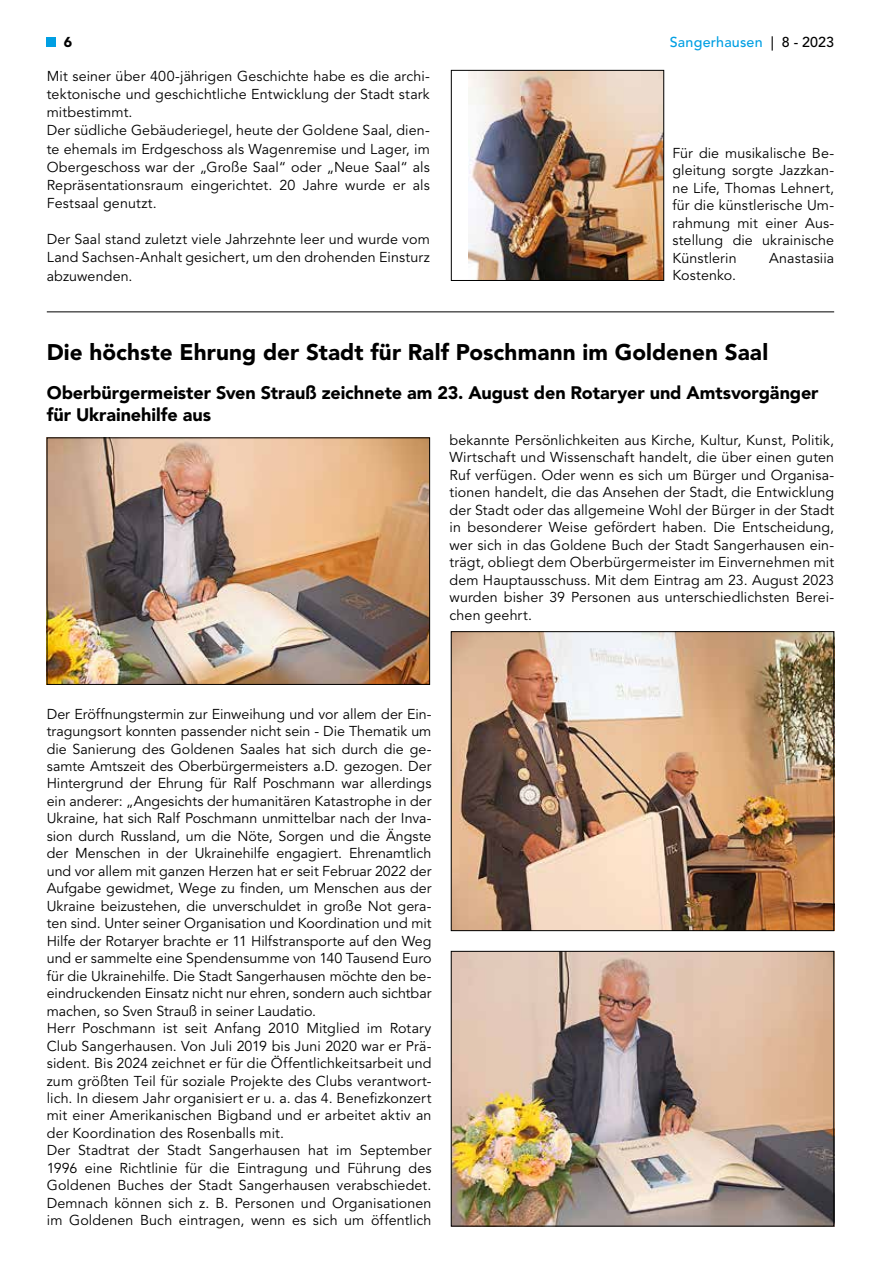
<style>
.page{position:relative;width:881px;height:1263px;background:#fff}
.page>*{position:absolute;margin:0;border:0;box-sizing:border-box;transform-origin:0 0}
.t1{font:900 22.5px "Avenir LT";letter-spacing:.005em;color:#000}
.t2{font:900 18px/22px "Avenir LT";letter-spacing:-.005em;color:#000}
.t3{font:14.25px/17.4px "Avenir LT";letter-spacing:.005em;color:#000;text-align:justify}
.t4{font:500 14.25px "Avenir LT";letter-spacing:.01em;color:#009fe3}
.t5{font:900 14.25px "Avenir LT";color:#000}
.s1{color:#000}
</style>
<div class="page">
<div style="left:47px;top:37px;width:9px;height:9px;background:#009fe3"></div>
<img style="left:453px;top:633px;width:378px;height:296px">
<div style="left:451px;top:631px;width:382px;height:300px;border:1px solid #000"></div>
<img style="left:453px;top:953px;width:378px;height:271px">
<div style="left:451px;top:951px;width:382px;height:275px;border:1px solid #000"></div>
<img style="left:468px;top:72px;width:193px;height:207px">
<div style="left:451px;top:70px;width:212px;height:211px;border:1px solid #000"></div>
<img style="left:49px;top:440px;width:378px;height:243px">
<div style="left:47px;top:438px;width:382px;height:247px;border:1px solid #000"></div>
<hr style="left:47px;top:311px;width:786px;height:1px;background:#000">
<p class="t5" style="left:64px;top:34px;width:10px">6</p>
<p class="t4" style="left:669px;top:34px;width:166px">Sangerhausen <span class="s1">| 8 - 2023</span></p>
<p class="t3" style="left:47px;top:67px;width:384px;line-height:18.1px;text-align:left">Mit seiner über 400-jährigen Geschichte habe es die archi&shy;tektonische und geschichtliche Entwicklung der Stadt stark mitbestimmt.<br>Der südliche Gebäuderiegel, heute der Goldene Saal, dien&shy;te ehemals im Erdgeschoss als Wagenremise und Lager, im Obergeschoss war der „Große Saal“ oder „Neue Saal“ als Repräsentationsraum eingerichtet. 20 Jahre wurde er als Festsaal genutzt.</p>
<p class="t3" style="left:47px;top:231px;width:384px;line-height:18.1px">Der Saal stand zuletzt viele Jahrzehnte leer und wurde vom Land Sachsen-Anhalt gesichert, um den drohenden Einsturz abzuwenden.</p>
<p class="t3" style="left:672px;top:145px;width:163px">Für die musikalische Be&shy;gleitung sorgte Jazzkan&shy;ne Life, Thomas Lehnert, für die künstlerische Um&shy;rahmung mit einer Aus&shy;stellung die ukrainische Künstlerin</p>
<p class="t3" style="left:768px;top:249px;width:66px">Anastasiia</p>
<p class="t3" style="left:672px;top:267px;width:65px">Kostenko.</p>
<h1 class="t1" style="left:47px;top:339px;width:722px">Die höchste Ehrung der Stadt für Ralf Poschmann im Goldenen Saal</h1>
<p class="t2" style="left:47px;top:382px;width:773px">Oberbürgermeister Sven Strauß zeichnete am 23. August den Rotaryer und Amtsvorgänger für Ukrainehilfe aus</p>
<p class="t3" style="left:449px;top:432px;width:386px">bekannte Persönlichkeiten aus Kirche, Kultur, Kunst, Politik, Wirtschaft und Wissenschaft handelt, die über einen guten Ruf verfügen. Oder wenn es sich um Bürger und Organisa&shy;tionen handelt, die das Ansehen der Stadt, die Entwicklung der Stadt oder das allgemeine Wohl der Bürger in der Stadt in besonderer Weise gefördert haben. Die Entscheidung, wer sich in das Goldene Buch der Stadt Sangerhausen ein&shy;trägt, obliegt dem Oberbürgermeister im Einvernehmen mit dem Hauptausschuss. Mit dem Eintrag am 23. August 2023 wurden bisher 39 Personen aus unterschiedlichsten Berei&shy;chen geehrt.</p>
<p class="t3" style="left:47px;top:705px;width:386px;text-align:left">Der Eröffnungstermin zur Einweihung und vor allem der Ein&shy;tragungsort konnten passender nicht sein - Die Thematik um die Sanierung des Goldenen Saales hat sich durch die ge&shy;samte Amtszeit des Oberbürgermeisters a.D. gezogen. Der Hintergrund der Ehrung für Ralf Poschmann war allerdings ein anderer: „Angesichts der humanitären Katastrophe in der Ukraine, hat sich Ralf Poschmann unmittelbar nach der Inva&shy;sion durch Russland, um die Nöte, Sorgen und die Ängste der Menschen in der Ukrainehilfe engagiert. Ehrenamtlich und vor allem mit ganzen Herzen hat er seit Februar 2022 der Aufgabe gewidmet, Wege zu finden, um Menschen aus der Ukraine beizustehen, die unverschuldet in große Not gera&shy;ten sind. Unter seiner Organisation und Koordination und mit Hilfe der Rotaryer brachte er 11 Hilfstransporte auf den Weg und er sammelte eine Spendensumme von 140 Tausend Euro für die Ukrainehilfe. Die Stadt Sangerhausen möchte den be&shy;eindruckenden Einsatz nicht nur ehren, sondern auch sichtbar machen, so Sven Strauß in seiner Laudatio.<br>Herr Poschmann ist seit Anfang 2010 Mitglied im Rotary Club Sangerhausen. Von Juli 2019 bis Juni 2020 war er Prä&shy;sident. Bis 2024 zeichnet er für die Öffentlichkeitsarbeit und zum größten Teil für soziale Projekte des Clubs verantwort&shy;lich. In diesem Jahr organisiert er u. a. das 4. Benefizkonzert mit einer Amerikanischen Bigband und er arbeitet aktiv an der Koordination des Rosenballs mit.<br>Der Stadtrat der Stadt Sangerhausen hat im September 1996 eine Richtlinie für die Eintragung und Führung des Goldenen Buches der Stadt Sangerhausen verabschiedet.<br>Demnach können sich z. B. Personen und Organisationen im Goldenen Buch eintragen, wenn es sich um öffentlich</p>
</div>
